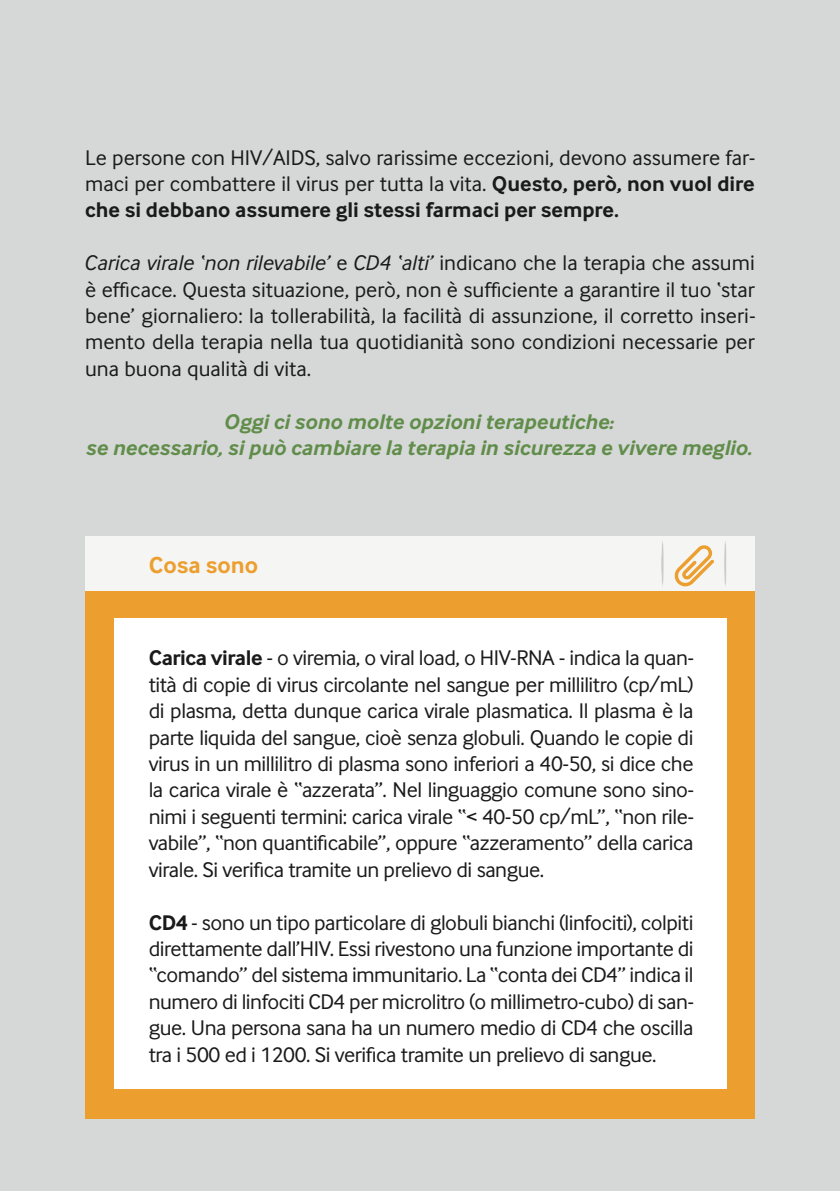
<style>
.page{position:relative;width:840px;height:1191px;background:#fff}
.page>*{position:absolute;margin:0;border:0;box-sizing:border-box;transform-origin:0 0}
.t1{font:700 24px "Inter Face";color:#ec9f2f}
.t2{font:22px/26.4px "Inter Face";letter-spacing:-.01em;color:#1a1a1a;text-align:justify}
.t3{font:italic 700 22px/26.4px "Inter Face";color:#618d4a;text-align:center}
.s1{font-weight:700}
.s2{font-style:italic}
</style>
<div class="page">
<div style="left:0;top:0;width:839px;height:1191px;background:#d6d8d8"></div>
<div style="left:85px;top:552px;width:669px;height:567px;background:#ec9f2f"></div>
<div style="left:113px;top:618px;width:613px;height:471px;background:#fff"></div>
<div style="left:85px;top:536px;width:669px;height:54px;background:#f5f5f4"></div>
<svg style="left:674px;top:545px;width:40px;height:42px"></svg>
<hr style="left:661px;top:538px;width:2px;height:51px;background:#cacccb;border-radius:50%">
<hr style="left:723px;top:538px;width:3px;height:51px;background:#cacccb;border-radius:50%">
<p class="t2" style="left:85px;top:144px;width:671px">Le persone con HIV/AIDS, salvo rarissime eccezioni, devono assumere far&shy;maci per combattere il virus per tutta la vita. <span class="s1">Questo, però, non vuol dire che si debbano assumere gli stessi farmaci per sempre.</span></p>
<p class="t2" style="left:85px;top:250px;width:671px"><span class="s2">Carica virale ‘non rilevabile’</span> e <span class="s2">CD4 ‘alti’</span> indicano che la terapia che assumi è efficace. Questa situazione, però, non è sufficiente a garantire il tuo ‘star bene’ giornaliero: la tollerabilità, la facilità di assunzione, il corretto inseri&shy;mento della terapia nella tua quotidianità sono condizioni necessarie per una buona qualità di vita.</p>
<p class="t3" style="left:87px;top:408px;width:668px">Oggi ci sono molte opzioni terapeutiche:<br>se necessario, si può cambiare la terapia in sicurezza e vivere meglio.</p>
<p class="t1" style="left:149px;top:552px;width:111px">Cosa sono</p>
<p class="t2" style="left:149px;top:645px;width:547px"><span class="s1">Carica virale</span> - o viremia, o viral load, o HIV-RNA - indica la quan&shy;tità di copie di virus circolante nel sangue per millilitro (cp/mL) di plasma, detta dunque carica virale plasmatica. Il plasma è la parte liquida del sangue, cioè senza globuli. Quando le copie di virus in un millilitro di plasma sono inferiori a 40-50, si dice che la carica virale è “azzerata”. Nel linguaggio comune sono sino&shy;nimi i seguenti termini: carica virale “&lt; 40-50 cp/mL”, “non rile&shy;vabile”, “non quantificabile”, oppure “azzeramento” della carica virale. Si verifica tramite un prelievo di sangue.</p>
<p class="t2" style="left:149px;top:909px;width:547px"><span class="s1">CD4</span> - sono un tipo particolare di globuli bianchi (linfociti), colpiti direttamente dall’HIV. Essi rivestono una funzione importante di “comando” del sistema immunitario. La “conta dei CD4” indica il numero di linfociti CD4 per microlitro (o millimetro-cubo) di san&shy;gue. Una persona sana ha un numero medio di CD4 che oscilla tra i 500 ed i 1200. Si verifica tramite un prelievo di sangue.</p>
</div>
